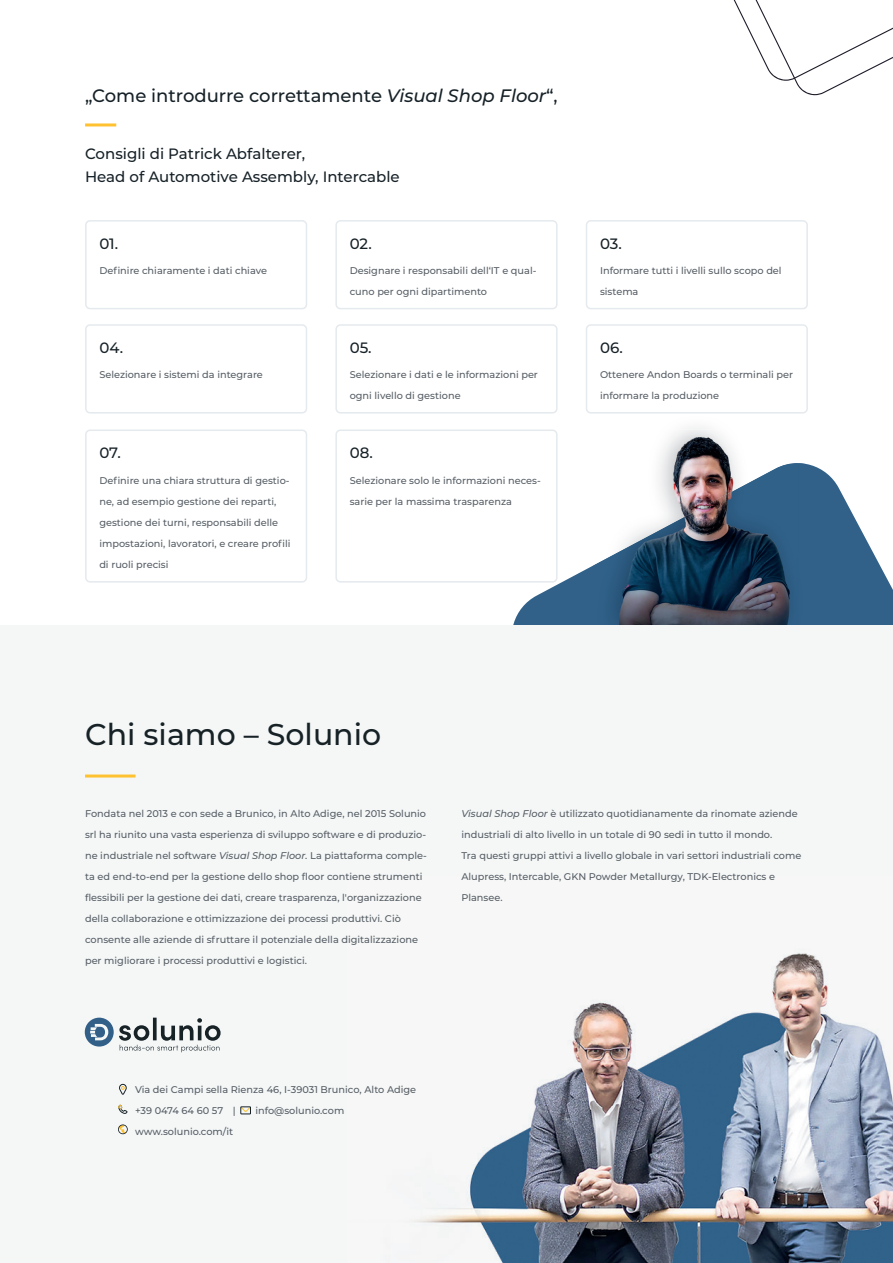
<style>
.page{position:relative;width:893px;height:1263px;background:#fff}
.page>*{position:absolute;margin:0;border:0;box-sizing:border-box;transform-origin:0 0}
.t1{font:500 30px "Montserrat";color:#172227}
.t2{font:500 18px "Montserrat";color:#162127}
.t3{font:500 15px/22.5px "Montserrat";color:#162127}
.t4{font:500 9.75px/21px "Montserrat";color:#565e65}
.s1{font-style:italic}
</style>
<div class="page">
<svg style="left:513px;top:463px;width:380px;height:162px"></svg>
<img style="left:593px;top:463px;width:212px;height:162px">
<img style="left:660px;top:429px;width:75px;height:34px">
<img style="left:603px;top:463px;width:196px;height:162px">
<div style="left:0;top:625px;width:893px;height:638px;background:#f5f7f7"></div>
<img style="left:417px;top:953px;width:476px;height:310px">
<svg style="left:733px;top:0;width:160px;height:95px"></svg>
<div style="left:85px;top:220px;width:222px;height:89px;border:2px solid #e5eaee;border-radius:4px"></div>
<div style="left:85px;top:324px;width:222px;height:89px;border:2px solid #e5eaee;border-radius:4px"></div>
<div style="left:85px;top:429px;width:222px;height:154px;border:2px solid #e5eaee;border-radius:4px"></div>
<div style="left:335px;top:220px;width:223px;height:89px;border:2px solid #e5eaee;border-radius:4px"></div>
<div style="left:335px;top:324px;width:223px;height:89px;border:2px solid #e5eaee;border-radius:4px"></div>
<div style="left:335px;top:429px;width:223px;height:154px;border:2px solid #e5eaee;border-radius:4px"></div>
<div style="left:586px;top:220px;width:222px;height:89px;border:2px solid #e5eaee;border-radius:4px"></div>
<div style="left:586px;top:324px;width:222px;height:89px;border:2px solid #e5eaee;border-radius:4px"></div>
<hr style="left:85px;top:123px;width:31px;height:3px;background:#fec231">
<hr style="left:85px;top:774px;width:51px;height:3px;background:#fec231">
<svg style="left:118px;top:1104px;width:10px;height:10px"></svg>
<svg style="left:242px;top:1108px;width:7px;height:4px"></svg>
<div style="left:240px;top:1106px;width:11px;height:8px;border:1px solid #172227"></div>
<svg style="left:119px;top:1083px;width:8px;height:12px"></svg>
<svg style="left:118px;top:1124px;width:10px;height:10px"></svg>
<svg style="left:85px;top:1018px;width:136px;height:34px"></svg>
<h2 class="t2" style="left:85px;top:84px;width:474px">„Come introdurre correttamente <span class="s1">Visual Shop Floor</span>“,</h2>
<h3 class="t3" style="left:85px;top:142px;width:316px">Consigli di Patrick Abfalterer,<br>Head of Automotive Assembly, Intercable</h3>
<h3 class="t3" style="left:99px;top:232px;width:20px">01.</h3>
<p class="t4" style="left:99px;top:260px;width:169px">Definire chiaramente i dati chiave</p>
<h3 class="t3" style="left:99px;top:336px;width:25px">04.</h3>
<p class="t4" style="left:99px;top:364px;width:165px">Selezionare i sistemi da integrare</p>
<h3 class="t3" style="left:99px;top:441px;width:23px">07.</h3>
<p class="t4" style="left:99px;top:469px;width:193px">Definire una chiara struttura di gestio&shy;ne, ad esempio gestione dei reparti, gestione dei turni, responsabili delle impostazioni, lavoratori, e creare profili di ruoli precisi</p>
<h3 class="t3" style="left:350px;top:232px;width:24px">02.</h3>
<p class="t4" style="left:350px;top:260px;width:188px">Designare i responsabili dell‘IT e qual&shy;cuno per ogni dipartimento</p>
<h3 class="t3" style="left:350px;top:336px;width:24px">05.</h3>
<p class="t4" style="left:350px;top:364px;width:190px">Selezionare i dati e le informazioni per ogni livello di gestione</p>
<h3 class="t3" style="left:350px;top:441px;width:25px">08.</h3>
<p class="t4" style="left:350px;top:469px;width:193px">Selezionare solo le informazioni neces&shy;sarie per la massima trasparenza</p>
<h3 class="t3" style="left:600px;top:232px;width:23px">03.</h3>
<p class="t4" style="left:600px;top:260px;width:183px">Informare tutti i livelli sullo scopo del sistema</p>
<h3 class="t3" style="left:600px;top:336px;width:24px">06.</h3>
<p class="t4" style="left:600px;top:364px;width:195px">Ottenere Andon Boards o terminali per informare la produzione</p>
<h1 class="t1" style="left:85px;top:713px;width:298px">Chi siamo – Solunio</h1>
<p class="t4" style="left:85px;top:802px;width:343px">Fondata nel 2013 e con sede a Brunico, in Alto Adige, nel 2015 Solunio srl ha riunito una vasta esperienza di sviluppo software e di produzio&shy;ne industriale nel software <span class="s1">Visual Shop Floor.</span> La piattaforma comple&shy;ta ed end-to-end per la gestione dello shop floor contiene strumenti flessibili per la gestione dei dati, creare trasparenza, l′organizzazione della collaborazione e ottimizzazione dei processi produttivi. Ciò consente alle aziende di sfruttare il potenziale della digitalizzazione per migliorare i processi produttivi e logistici.</p>
<p class="t4" style="left:461px;top:803px;width:342px"><span class="s1">Visual Shop Floor</span> è utilizzato quotidianamente da rinomate aziende industriali di alto livello in un totale di 90 sedi in tutto il mondo.<br>Tra questi gruppi attivi a livello globale in vari settori industriali come Alupress, Intercable, GKN Powder Metallurgy, TDK-Electronics e Plansee.</p>
<p class="t4" style="left:135px;top:1079px;width:283px">Via dei Campi sella Rienza 46, I-39031 Brunico, Alto Adige +39 0474 64 60 57 |</p>
<p class="t4" style="left:255px;top:1100px;width:90px">info@solunio.com</p>
<p class="t4" style="left:135px;top:1121px;width:100px">www.solunio.com/it</p>
</div>
